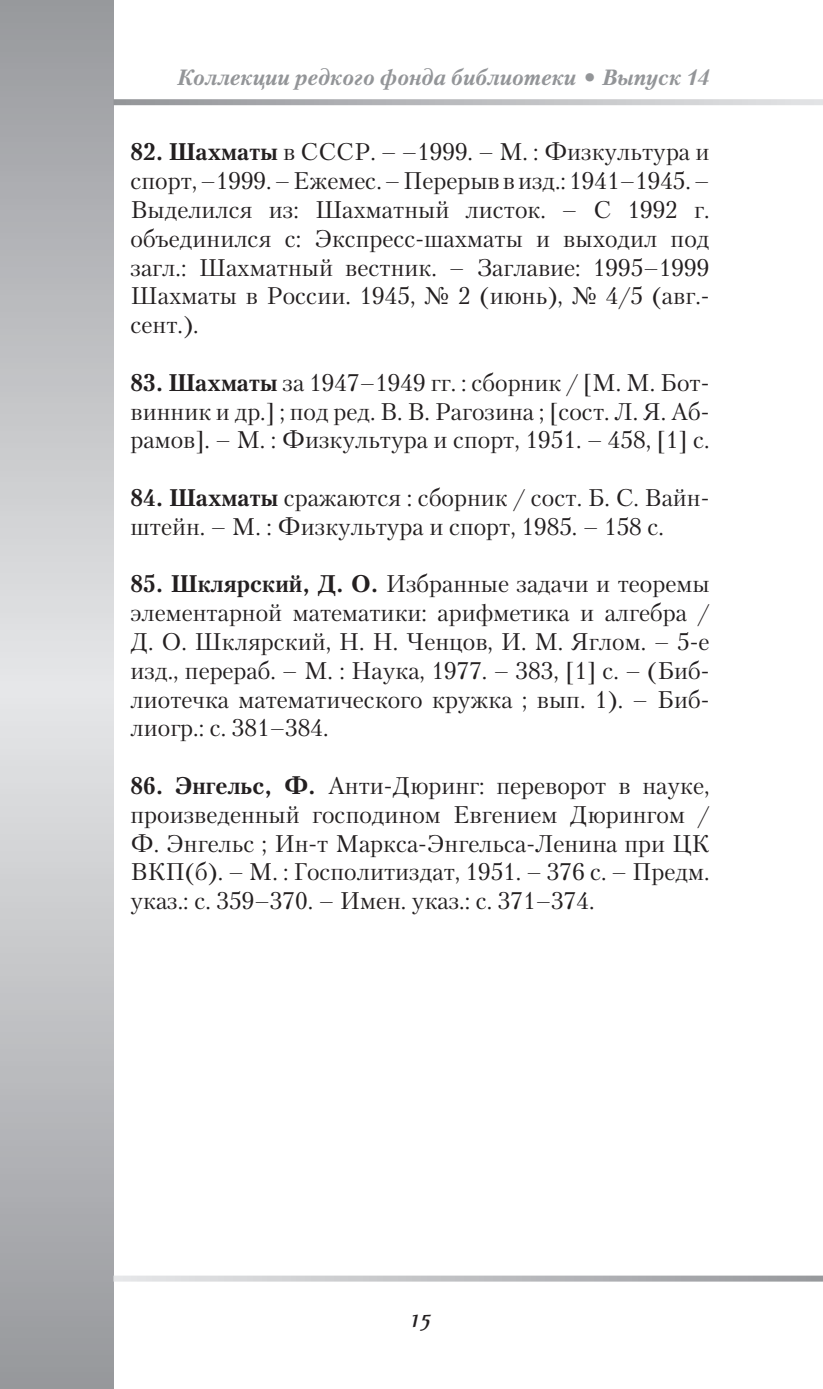
<style>
.page{position:relative;width:823px;height:1389px;background:#fff}
.page>*{position:absolute;margin:0;border:0;box-sizing:border-box;transform-origin:0 0}
.t1{font:28px "Breeze";color:#231f20}
.Osnova{font:24px/28.8px "Petersburg C";color:#231f20;text-align:justify}
.t2{font:italic 700 22px "Petersburg C";color:#939598}
.s1{font-weight:700}
</style>
<div class="page">
<svg style="left:0;top:0;width:113px;height:1389px;background:#bebfc2"></svg>
<svg style="left:113px;top:1276px;width:709px;height:6px;background:#c2c3c6"></svg>
<svg style="left:113px;top:99px;width:709px;height:6px;background:#bdbec1"></svg>
<p class="t2" style="left:177px;top:65px;width:533px">Коллекции редкого фонда библиотеки • Выпуск 14</p>
<p class="Osnova" style="left:130px;top:137px;width:580px"><span class="s1">82. Шахматы</span> в СССР. – –1999. – М. : Физкультура и спорт, –1999. – Ежемес. – Перерыв в изд.: 1941–1945. – Выделился из: Шахматный листок. – С 1992 г. объединился с: Экспресс-шахматы и выходил под загл.: Шахматный вестник. – Заглавие: 1995–1999<br>Шахматы в России. 1945, № 2 (июнь), № 4/5 (авг.- сент.).</p>
<p class="Osnova" style="left:130px;top:368px;width:580px"><span class="s1">83. Шахматы</span> за 1947–1949 гг. : сборник / [М. М. Бот&shy;винник и др.] ; под ред. В. В. Рагозина ; [сост. Л. Я. Аб&shy;рамов]. – М. : Физкультура и спорт, 1951. – 458, [1] с.</p>
<p class="Osnova" style="left:130px;top:483px;width:580px"><span class="s1">84. Шахматы</span> сражаются : сборник / сост. Б. С. Вайн&shy;штейн. – М. : Физкультура и спорт, 1985. – 158 с.</p>
<p class="Osnova" style="left:130px;top:569px;width:580px;text-align:left"><span class="s1">85. Шклярский, Д. О.</span> Избранные задачи и теоремы элементарной математики: арифметика и алгебра / Д. О. Шклярский, Н. Н. Ченцов, И. М. Яглом. – 5-е изд., перераб. – М. : Наука, 1977. – 383, [1] с. – (Биб&shy;лиотечка математического кружка ; вып. 1). – Биб&shy;лиогр.: с. 381–384.</p>
<p class="Osnova" style="left:130px;top:771px;width:580px"><span class="s1">86. Энгельс, Ф.</span> Анти-Дюринг: переворот в науке, произведенный господином Евгением Дюрингом / Ф. Энгельс ; Ин-т Маркса-Энгельса-Ленина при ЦК ВКП(б). – М. : Госполитиздат, 1951. – 376 с. – Предм. указ.: с. 359–370. – Имен. указ.: с. 371–374.</p>
<p class="t1" style="left:409px;top:1304px;width:23px">15</p>
</div>
